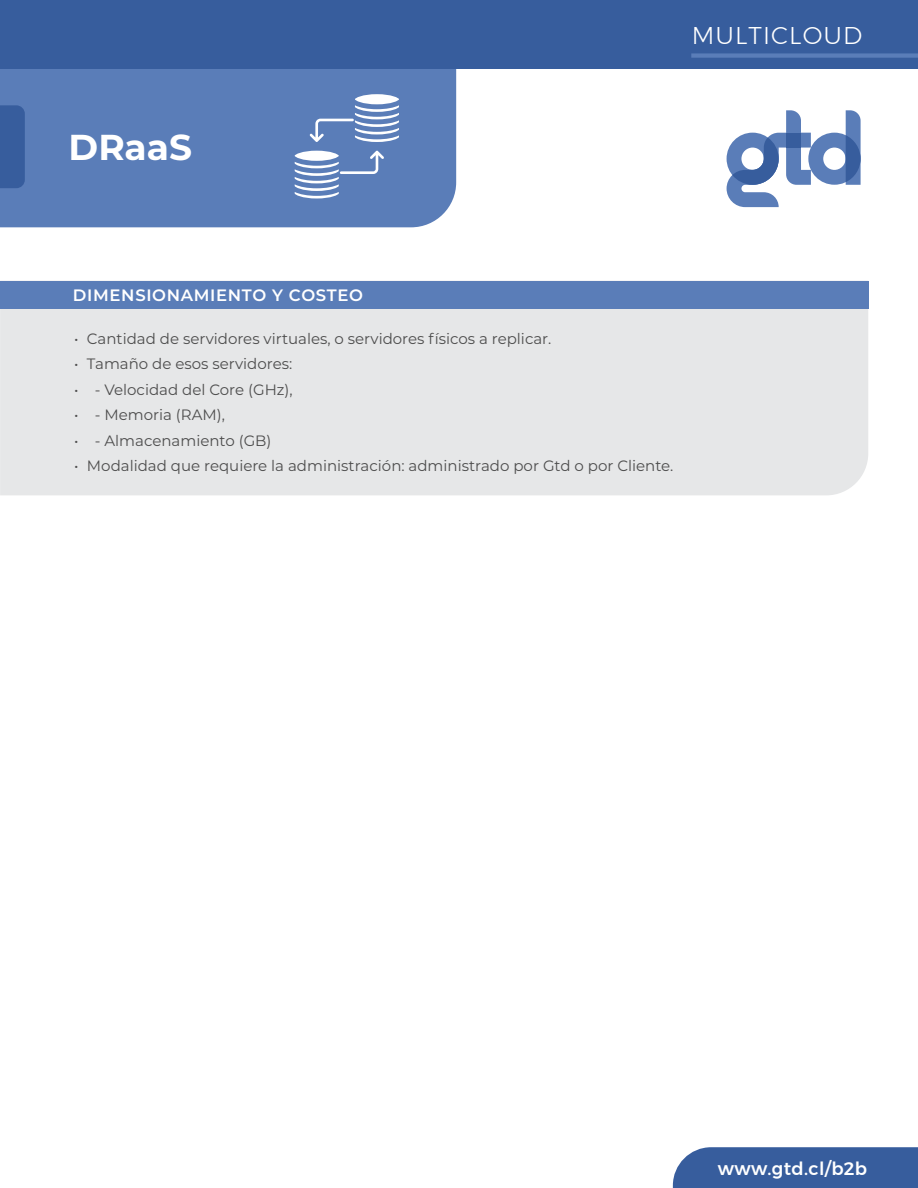
<style>
.page{position:relative;width:918px;height:1188px;background:#fff}
.page>*{position:absolute;margin:0;border:0;box-sizing:border-box;transform-origin:0 0}
.t1{font:700 36px "Montserrat";color:#fff}
.t2{font:300 24.15px "Montserrat";letter-spacing:.045em;color:#fff}
.t3{font:500 18px "Montserrat";letter-spacing:.02em;color:#fff}
.t4{font:600 16.5px "Montserrat";letter-spacing:.04em;color:#fff}
.t5{font:15px "Montserrat";color:#4d4d4d}
</style>
<div class="page">
<div style="left:0;top:309px;width:868px;height:186px;background:#e6e7e8"></div>
<div style="left:0;top:68px;width:456px;height:159px;background:#5a7db8"></div>
<div style="left:0;top:105px;width:25px;height:83px;background:#375d9d"></div>
<div style="left:0;top:0;width:918px;height:68px;background:#375d9d"></div>
<div style="left:0;top:281px;width:868px;height:28px;background:#5a7db8"></div>
<div style="left:355px;top:94px;width:44px;height:10px;background:#fff;border-radius:50%"></div>
<svg style="left:310px;top:105px;width:89px;height:37px"></svg>
<svg style="left:295px;top:151px;width:89px;height:48px"></svg>
<div style="left:691px;top:53px;width:227px;height:5px;background:#5a7db8"></div>
<div style="left:673px;top:1147px;width:245px;height:41px;background:#375d9d"></div>
<svg style="left:727px;top:110px;width:134px;height:97px"></svg>
<h1 class="t1" style="left:69px;top:121px;width:125px">DRaaS</h1>
<h2 class="t2" style="left:692px;top:17px;width:172px">MULTICLOUD</h2>
<p class="t4" style="left:73px;top:283px;width:291px">DIMENSIONAMIENTO Y COSTEO</p>
<p class="t5" style="left:74px;top:328px;width:479px">• Cantidad de servidores virtuales, o servidores físicos a replicar.</p>
<p class="t5" style="left:74px;top:353px;width:220px">• Tamaño de esos servidores:</p>
<p class="t5" style="left:74px;top:379px;width:220px">• - Velocidad del Core (GHz),</p>
<p class="t5" style="left:74px;top:404px;width:152px">• - Memoria (RAM),</p>
<p class="t5" style="left:74px;top:430px;width:199px">• - Almacenamiento (GB)</p>
<p class="t5" style="left:74px;top:455px;width:601px">• Modalidad que requiere la administración: administrado por Gtd o por Cliente.</p>
<p class="t3" style="left:718px;top:1154px;width:151px">www.gtd.cl/b2b</p>
</div>
